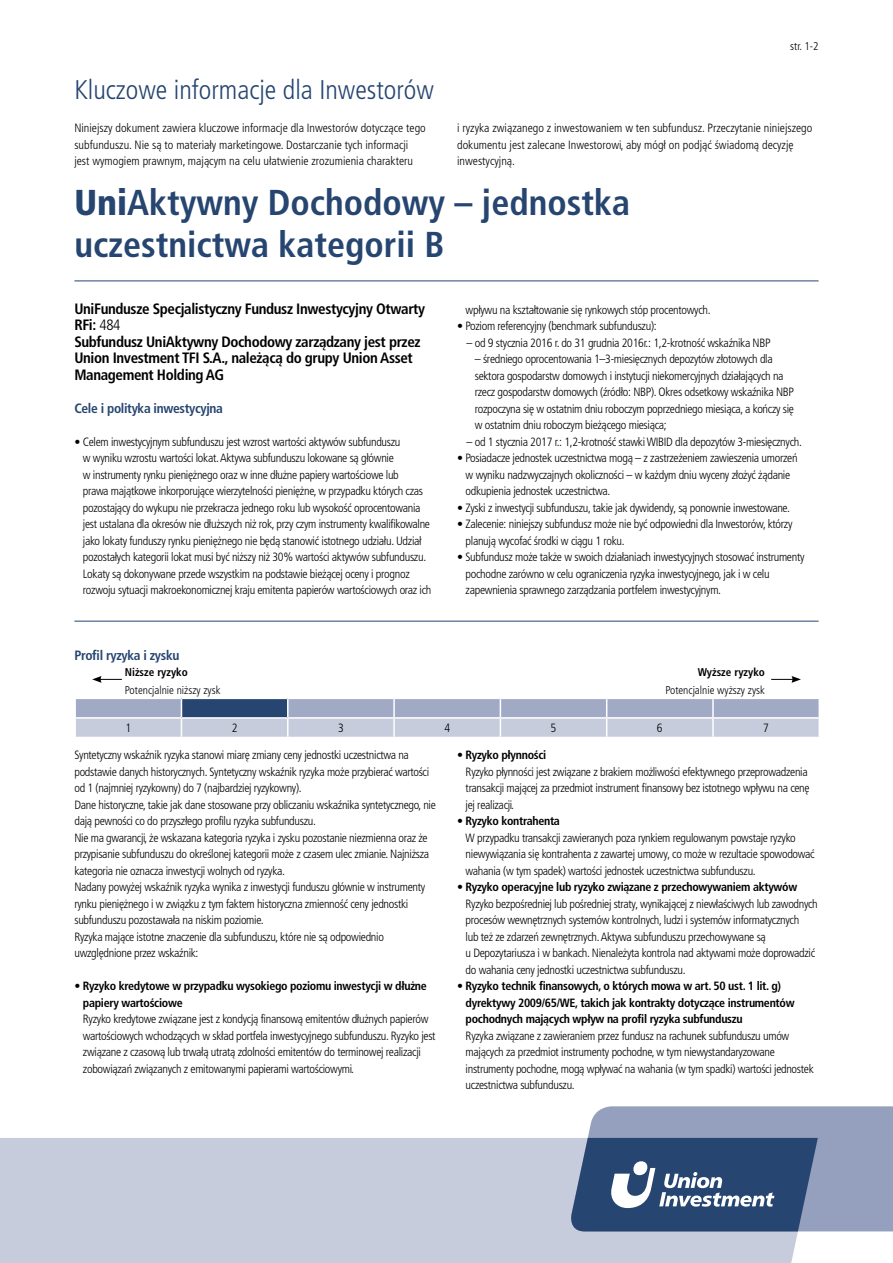
<style>
.page{position:relative;width:893px;height:1263px;background:#fff}
.page>*{position:absolute;margin:0;border:0;box-sizing:border-box;transform-origin:0 0}
.t1{font:700 condensed 36px/42px "Frutiger LT Pro";color:#264570}
.t2{font:300 condensed 27px "Frutiger LT Pro";color:#264570}
.t3{font:700 condensed 15px/16.5px "Frutiger LT Pro";letter-spacing:-.025em;color:#000}
.t4{font:700 condensed 13.5px "Frutiger LT Pro";letter-spacing:-.025em;color:#264570}
.t5{font:300 condensed 12px/16.5px "Frutiger LT Pro";letter-spacing:-.025em;color:#000}
.t6{font:300 condensed 12px/16.5px "Frutiger LT Pro";color:#000}
.t7{font:700 condensed 12px/16.5px "Frutiger LT Pro";letter-spacing:-.025em;color:#000}
.t8{font:300 condensed 11.25px "Frutiger LT Pro";color:#000}
.t9{font:700 condensed 11.25px "Frutiger LT Pro";color:#000}
.s1{font-weight:900}
.s2{font-weight:300}
.s3{font-weight:700}
</style>
<div class="page">
<div style="left:0;top:1138px;width:818px;height:125px;background:#c7ccdd"></div>
<svg style="left:568px;top:1106px;width:325px;height:125px"></svg>
<hr style="left:74px;top:281px;width:745px;height:1px;background:#264570">
<hr style="left:74px;top:621px;width:745px;height:1px;background:#264570">
<svg style="left:75px;top:698px;width:744px;height:39px"></svg>
<hr style="left:500px;top:717px;width:107px;height:2px;background:#fff">
<hr style="left:607px;top:717px;width:106px;height:2px;background:#fff">
<hr style="left:713px;top:717px;width:107px;height:2px;background:#fff">
<svg style="left:92px;top:676px;width:30px;height:7px"></svg>
<svg style="left:771px;top:676px;width:30px;height:7px"></svg>
<h2 class="t2" style="left:74px;top:74px;width:361px">Kluczowe informacje dla Inwestorów</h2>
<p class="t8" style="left:790px;top:39px;width:30px">str. 1-2</p>
<p class="t6" style="left:74px;top:120px;width:353px">Niniejszy dokument zawiera kluczowe informacje dla Inwestorów dotyczące tego subfunduszu. Nie są to materiały marketingowe. Dostarczanie tych informacji jest wymogiem prawnym, mającym na celu ułatwienie zrozumienia charakteru</p>
<p class="t6" style="left:457px;top:120px;width:357px">i ryzyka związanego z inwestowaniem w ten subfundusz. Przeczytanie niniejszego dokumentu jest zalecane Inwestorowi, aby mógł on podjąć świadomą decyzję inwestycyjną.</p>
<h1 class="t1" style="left:74px;top:181px;width:557px"><span class="s1">Uni</span>Aktywny Dochodowy – jednostka uczestnictwa kategorii B</h1>
<p class="t3" style="left:74px;top:300px;width:352px">UniFundusze Specjalistyczny Fundusz Inwestycyjny Otwarty RFi: <span class="s2">484<br></span>Subfundusz UniAktywny Dochodowy zarządzany jest przez Union Investment TFI S.A., należącą do grupy Union Asset Management Holding AG</p>
<p class="t4" style="left:74px;top:400px;width:150px">Cele i polityka inwestycyjna</p>
<p class="t5" style="left:83px;top:433px;width:350px;text-indent:-9px">• Celem inwestycyjnym subfunduszu jest wzrost wartości aktywów subfunduszu<br>w wyniku wzrostu wartości lokat. Aktywa subfunduszu lokowane są głównie<br>w instrumenty rynku pieniężnego oraz w inne dłużne papiery wartościowe lub<br>prawa majątkowe inkorporujące wierzytelności pieniężne, w przypadku których czas pozostający do wykupu nie przekracza jednego roku lub wysokość oprocentowania jest ustalana dla okresów nie dłuższych niż rok, przy czym instrumenty kwalifikowalne jako lokaty funduszy rynku pieniężnego nie będą stanowić istotnego udziału. Udział pozostałych kategorii lokat musi być niższy niż 30% wartości aktywów subfunduszu.<br>Lokaty są dokonywane przede wszystkim na podstawie bieżącej oceny i prognoz rozwoju sytuacji makroekonomicznej kraju emitenta papierów wartościowych oraz ich</p>
<p class="t4" style="left:74px;top:647px;width:107px">Profil ryzyka i zysku</p>
<p class="t9" style="left:125px;top:665px;width:65px">Niższe ryzyko</p>
<p class="t8" style="left:125px;top:684px;width:97px">Potencjalnie niższy zysk</p>
<p class="t5" style="left:466px;top:301px;width:246px">wpływu na kształtowanie się rynkowych stóp procentowych.</p>
<p class="t5" style="left:457px;top:318px;width:201px">• Poziom referencyjny (benchmark subfunduszu):</p>
<p class="t5" style="left:466px;top:334px;width:306px">– od 9 stycznia 2016 r. do 31 grudnia 2016r.: 1,2-krotność wskaźnika NBP</p>
<p class="t5" style="left:475px;top:351px;width:321px">– średniego oprocentowania 1–3-miesięcznych depozytów złotowych dla sektora gospodarstw domowych i instytucji niekomercyjnych działających na rzecz gospodarstw domowych (źródło: NBP). Okres odsetkowy wskaźnika NBP rozpoczyna się w ostatnim dniu roboczym poprzedniego miesiąca, a kończy się w ostatnim dniu roboczym bieżącego miesiąca;</p>
<p class="t5" style="left:466px;top:433px;width:337px">– od 1 stycznia 2017 r.: 1,2-krotność stawki WIBID dla depozytów 3-miesięcznych.</p>
<p class="t5" style="left:466px;top:450px;width:333px;text-indent:-9px">• Posiadacze jednostek uczestnictwa mogą – z zastrzeżeniem zawieszenia umorzeń w wyniku nadzwyczajnych okoliczności – w każdym dniu wyceny złożyć żądanie odkupienia jednostek uczestnictwa.</p>
<p class="t5" style="left:457px;top:499px;width:334px">• Zyski z inwestycji subfunduszu, takie jak dywidendy, są ponownie inwestowane.</p>
<p class="t5" style="left:466px;top:516px;width:328px;text-indent:-9px">• Zalecenie: niniejszy subfundusz może nie być odpowiedni dla Inwestorów, którzy planują wycofać środki w ciągu 1 roku.</p>
<p class="t5" style="left:466px;top:549px;width:340px;text-indent:-9px">• Subfundusz może także w swoich działaniach inwestycyjnych stosować instrumenty pochodne zarówno w celu ograniczenia ryzyka inwestycyjnego, jak i w celu zapewnienia sprawnego zarządzania portfelem inwestycyjnym.</p>
<p class="t9" style="left:698px;top:665px;width:69px">Wyższe ryzyko</p>
<p class="t8" style="left:665px;top:684px;width:101px">Potencjalnie wyższy zysk</p>
<p class="t5" style="left:125px;top:720px;width:7px">1</p>
<p class="t5" style="left:232px;top:720px;width:7px">2</p>
<p class="t5" style="left:338px;top:720px;width:7px">3</p>
<p class="t5" style="left:444px;top:720px;width:7px">4</p>
<p class="t5" style="left:551px;top:720px;width:7px">5</p>
<p class="t5" style="left:657px;top:720px;width:7px">6</p>
<p class="t5" style="left:763px;top:720px;width:7px">7</p>
<p class="t5" style="left:74px;top:747px;width:363px">Syntetyczny wskaźnik ryzyka stanowi miarę zmiany ceny jednostki uczestnictwa na podstawie danych historycznych. Syntetyczny wskaźnik ryzyka może przybierać wartości od 1 (najmniej ryzykowny) do 7 (najbardziej ryzykowny).<br>Dane historyczne, takie jak dane stosowane przy obliczaniu wskaźnika syntetycznego, nie dają pewności co do przyszłego profilu ryzyka subfunduszu.<br>Nie ma gwarancji, że wskazana kategoria ryzyka i zysku pozostanie niezmienna oraz że przypisanie subfunduszu do określonej kategorii może z czasem ulec zmianie. Najniższa kategoria nie oznacza inwestycji wolnych od ryzyka.<br>Nadany powyżej wskaźnik ryzyka wynika z inwestycji funduszu głównie w instrumenty rynku pieniężnego i w związku z tym faktem historyczna zmienność ceny jednostki subfunduszu pozostawała na niskim poziomie.<br>Ryzyka mające istotne znaczenie dla subfunduszu, które nie są odpowiednio uwzględnione przez wskaźnik:</p>
<p class="t7" style="left:83px;top:978px;width:345px;text-indent:-9px"><span class="s2">•</span> Ryzyko kredytowe w przypadku wysokiego poziomu inwestycji w dłużne papiery wartościowe</p>
<p class="t5" style="left:83px;top:1011px;width:354px">Ryzyko kredytowe związane jest z kondycją finansową emitentów dłużnych papierów wartościowych wchodzących w skład portfela inwestycyjnego subfunduszu. Ryzyko jest związane z czasową lub trwałą utratą zdolności emitentów do terminowej realizacji zobowiązań związanych z emitowanymi papierami wartościowymi.</p>
<p class="t5" style="left:466px;top:747px;width:345px;text-indent:-9px">• <span class="s3">Ryzyko płynności<br></span>Ryzyko płynności jest związane z brakiem możliwości efektywnego przeprowadzenia transakcji mającej za przedmiot instrument finansowy bez istotnego wpływu na cenę jej realizacji.</p>
<p class="t5" style="left:466px;top:813px;width:350px;text-indent:-9px">• <span class="s3">Ryzyko kontrahenta<br></span>W przypadku transakcji zawieranych poza rynkiem regulowanym powstaje ryzyko niewywiązania się kontrahenta z zawartej umowy, co może w rezultacie spowodować wahania (w tym spadek) wartości jednostek uczestnictwa subfunduszu.</p>
<p class="t5" style="left:466px;top:879px;width:354px;text-indent:-9px">• <span class="s3">Ryzyko operacyjne lub ryzyko związane z przechowywaniem aktywów </span>Ryzyko bezpośredniej lub pośredniej straty, wynikającej z niewłaściwych lub zawodnych procesów wewnętrznych systemów kontrolnych, ludzi i systemów informatycznych<br>lub też ze zdarzeń zewnętrznych. Aktywa subfunduszu przechowywane są<br>u Depozytariusza i w bankach. Nienależyta kontrola nad aktywami może doprowadzić do wahania ceny jednostki uczestnictwa subfunduszu.</p>
<p class="t7" style="left:466px;top:978px;width:330px;text-indent:-9px"><span class="s2">•</span> Ryzyko technik finansowych, o których mowa w art. 50 ust. 1 lit. g) dyrektywy 2009/65/WE, takich jak kontrakty dotyczące instrumentów pochodnych mających wpływ na profil ryzyka subfunduszu</p>
<p class="t5" style="left:466px;top:1027px;width:350px">Ryzyka związane z zawieraniem przez fundusz na rachunek subfunduszu umów mających za przedmiot instrumenty pochodne, w tym niewystandaryzowane instrumenty pochodne, mogą wpływać na wahania (w tym spadki) wartości jednostek uczestnictwa subfunduszu.</p>
</div>
